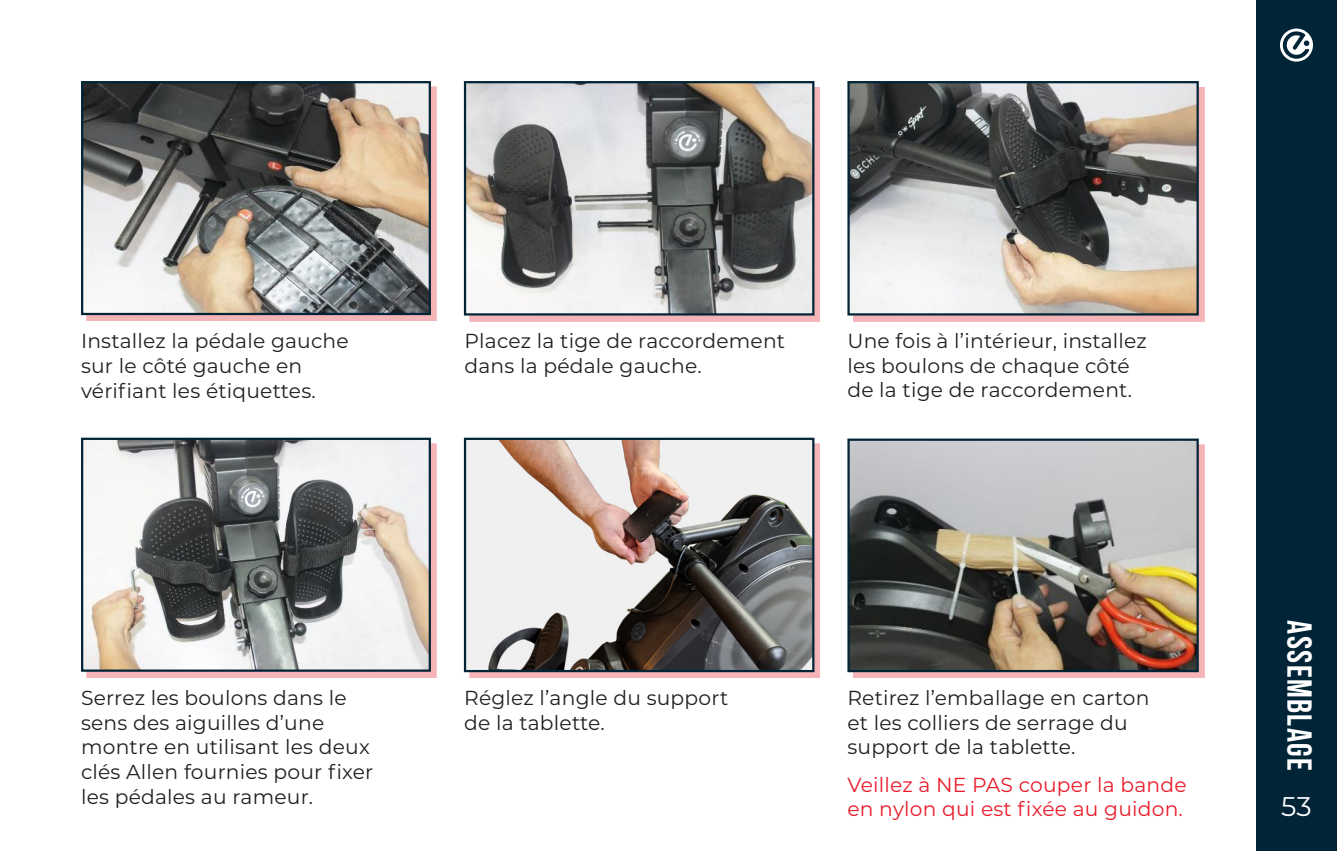
<style>
.page{position:relative;width:1337px;height:851px;background:#fff}
.page>*{position:absolute;margin:0;border:0;box-sizing:border-box;transform-origin:0 0}
.t1{font:700 34.65px "Bebas Neue";letter-spacing:.04em;color:#fff}
.t2{font:27px "Montserrat";color:#fff}
.t3{font:20.25px/24.8px "Montserrat";letter-spacing:.01em;color:#231f20}
.t4{font:20.25px/24.8px "Montserrat";letter-spacing:.01em;color:#ea1c2b}
</style>
<div class="page">
<div style="left:1256px;top:0;width:80px;height:850px;background:#012537"></div>
<svg style="left:1280px;top:28px;width:33px;height:34px"></svg>
<div style="left:469px;top:443px;width:351px;height:235px;background:linear-gradient(to right,#f5b5b8,#f5b5b8)"></div>
<img style="left:467px;top:440px;width:344px;height:229px">
<div style="left:464px;top:437px;width:350px;height:235px;border:2px solid #012537"></div>
<svg style="left:469px;top:87px;width:351px;height:234px;background:#dfa8ac"></svg>
<img style="left:467px;top:84px;width:344px;height:228px">
<div style="left:464px;top:81px;width:350px;height:234px;border:2px solid #012537"></div>
<div style="left:87px;top:87px;width:350px;height:234px;background:#f5b5b8"></div>
<img style="left:84px;top:84px;width:344px;height:228px">
<div style="left:81px;top:81px;width:350px;height:234px;border:2px solid #012537"></div>
<div style="left:87px;top:443px;width:350px;height:234px;background:#f5b5b8"></div>
<img style="left:84px;top:440px;width:344px;height:228px">
<div style="left:81px;top:437px;width:350px;height:234px;border:2px solid #012537"></div>
<svg style="left:853px;top:444px;width:351px;height:234px;background:#e2aaae"></svg>
<img style="left:850px;top:441px;width:345px;height:228px">
<div style="left:847px;top:438px;width:351px;height:234px;border:2px solid #012537"></div>
<svg style="left:853px;top:87px;width:351px;height:234px;background:#daa5a9"></svg>
<img style="left:850px;top:84px;width:345px;height:228px">
<div style="left:847px;top:81px;width:351px;height:234px;border:2px solid #012537"></div>
<p class="t3" style="left:81px;top:328px;width:269px">Installez la pédale gauche sur le côté gauche en vérifiant les étiquettes.</p>
<p class="t3" style="left:464px;top:327px;width:322px">Placez la tige de raccordement dans la pédale gauche.</p>
<p class="t3" style="left:847px;top:328px;width:301px">Une fois à l’intérieur, installez les boulons de chaque côté de la tige de raccordement.</p>
<p class="t3" style="left:81px;top:684px;width:294px">Serrez les boulons dans le sens des aiguilles d’une montre en utilisant les deux clés Allen fournies pour fixer les pédales au rameur.</p>
<p class="t3" style="left:464px;top:684px;width:265px">Réglez l’angle du support de la tablette.</p>
<p class="t3" style="left:847px;top:684px;width:303px">Retirez l’emballage en carton et les colliers de serrage du support de la tablette.</p>
<p class="t4" style="left:847px;top:771px;width:341px">Veillez à NE PAS couper la bande en nylon qui est fixée au guidon.</p>
<p class="t1" style="left:1318px;top:620px;width:152px;rotate:90deg">ASSEMBLAGE</p>
<h2 class="t2" style="left:1281px;top:788px;width:32px">53</h2>
</div>
